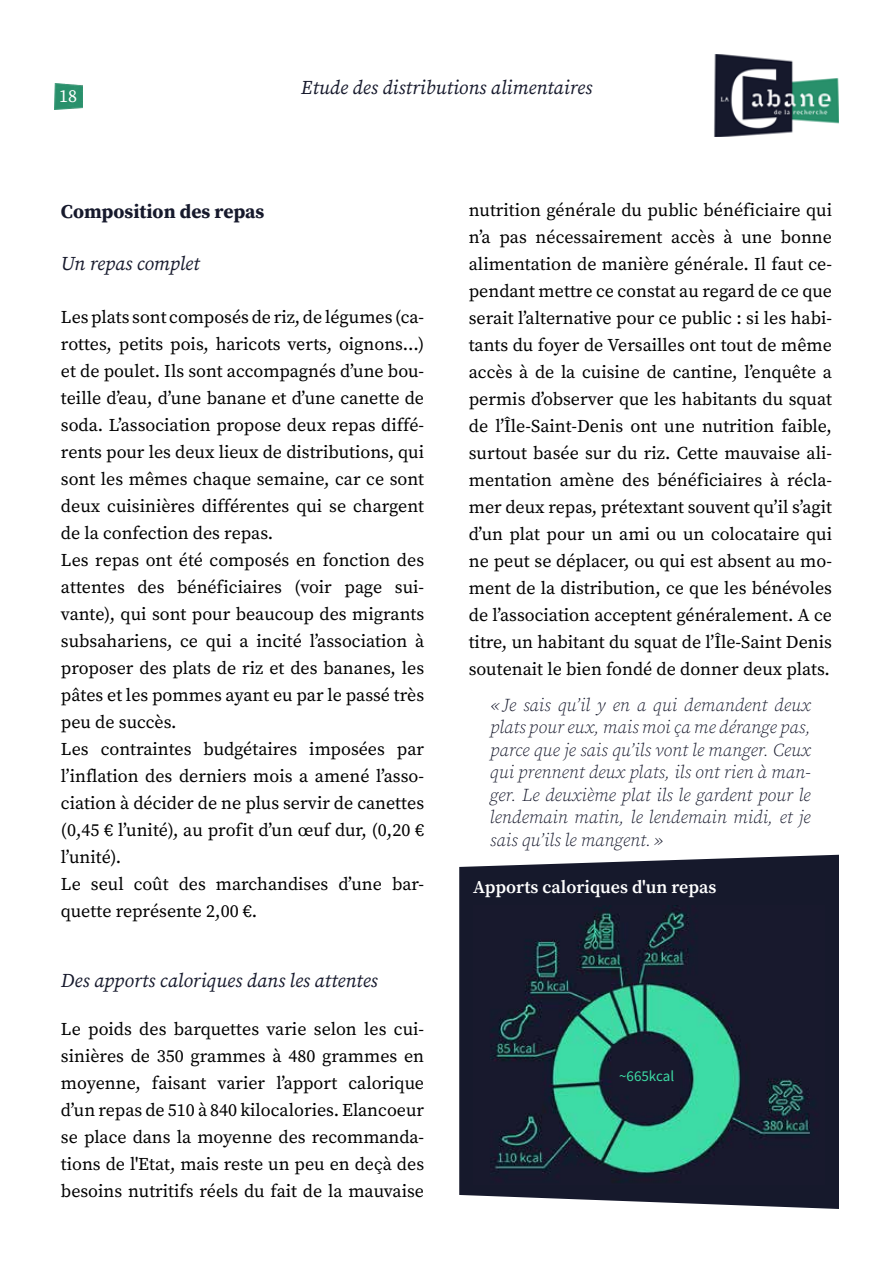
<style>
.page{position:relative;width:893px;height:1263px;background:#fff}
.page>*{position:absolute;margin:0;border:0;box-sizing:border-box;transform-origin:0 0}
.t1{font:italic 19.5px "Source Serif Pro";color:#16192c}
.t2{font:700 19.5px "Source Serif Pro";color:#16192c}
.t3{font:18px/27px "Source Serif Pro";color:#000;text-align:justify}
.t4{font:italic 300 18px/22.5px "Source Serif Pro";color:#16192c;text-align:justify}
.t5{font:600 18px "Source Serif Pro";color:#fff}
.t6{font:18px "Source Serif Pro";color:#fff}
.t7{font:15px "Source Sans Pro";color:#3ddba4}
</style>
<div class="page">
<hr style="left:892px;top:0;width:1px;height:1263px;background:#16192c">
<img style="left:54px;top:83px;width:28px;height:26px">
<img style="left:714px;top:54px;width:125px;height:83px">
<svg style="left:459px;top:855px;width:380px;height:354px;background:#353848"></svg>
<img style="left:473px;top:906px;width:352px;height:278px">
<p class="t6" style="left:59px;top:84px;width:19px">18</p>
<p class="t1" style="left:301px;top:74px;width:293px">Etude des distributions alimentaires</p>
<p class="t2" style="left:61px;top:198px;width:205px">Composition des repas</p>
<p class="t1" style="left:61px;top:251px;width:140px">Un repas complet</p>
<p class="t3" style="left:61px;top:303px;width:365px;text-align:left">Les plats sont composés de riz, de légumes (ca&shy;rottes, petits pois, haricots verts, oignons...) et de poulet. Ils sont accompagnés d’une bou&shy;teille d’eau, d’une banane et d’une canette de soda. L’association propose deux repas diffé&shy;rents pour les deux lieux de distributions, qui sont les mêmes chaque semaine, car ce sont deux cuisinières différentes qui se chargent de la confection des repas.<br>Les repas ont été composés en fonction des attentes des bénéficiaires (voir page sui&shy;vante), qui sont pour beaucoup des migrants subsahariens, ce qui a incité l’association à proposer des plats de riz et des bananes, les pâtes et les pommes ayant eu par le passé très peu de succès.<br>Les contraintes budgétaires imposées par l’inflation des derniers mois a amené l’asso&shy;ciation à décider de ne plus servir de canettes (0,45 € l’unité), au profit d’un œuf dur, (0,20 € l’unité).<br>Le seul coût des marchandises d’une bar&shy;quette représente 2,00 €.</p>
<p class="t1" style="left:61px;top:967px;width:318px">Des apports caloriques dans les attentes</p>
<p class="t3" style="left:61px;top:1016px;width:365px">Le poids des barquettes varie selon les cui&shy;sinières de 350 grammes à 480 grammes en moyenne, faisant varier l’apport calorique d’un repas de 510 à 840 kilocalories. Elancoeur se place dans la moyenne des recommanda&shy;tions de l'Etat, mais reste un peu en deçà des besoins nutritifs réels du fait de la mauvaise</p>
<p class="t3" style="left:469px;top:197px;width:365px">nutrition générale du public bénéficiaire qui n’a pas nécessairement accès à une bonne alimentation de manière générale. Il faut ce&shy;pendant mettre ce constat au regard de ce que serait l’alternative pour ce public : si les habi&shy;tants du foyer de Versailles ont tout de même accès à de la cuisine de cantine, l’enquête a permis d’observer que les habitants du squat de l’Île-Saint-Denis ont une nutrition faible, surtout basée sur du riz. Cette mauvaise ali&shy;mentation amène des bénéficiaires à récla&shy;mer deux repas, prétextant souvent qu’il s’agit d’un plat pour un ami ou un colocataire qui ne peut se déplacer, ou qui est absent au mo&shy;ment de la distribution, ce que les bénévoles de l’association acceptent généralement. A ce titre, un habitant du squat de l’Île-Saint Denis soutenait le bien fondé de donner deux plats.</p>
<p class="t4" style="left:490px;top:694px;width:322px">« Je sais qu’il y en a qui demandent deux plats pour eux, mais moi ça me dérange pas, parce que je sais qu’ils vont le manger. Ceux qui prennent deux plats, ils ont rien à man&shy;ger. Le deuxième plat ils le gardent pour le lendemain matin, le lendemain midi, et je sais qu’ils le mangent. »</p>
<p class="t5" style="left:473px;top:874px;width:245px">Apports caloriques d'un repas</p>
<p class="t7" style="left:619px;top:1067px;width:57px">~665kcal</p>
</div>
